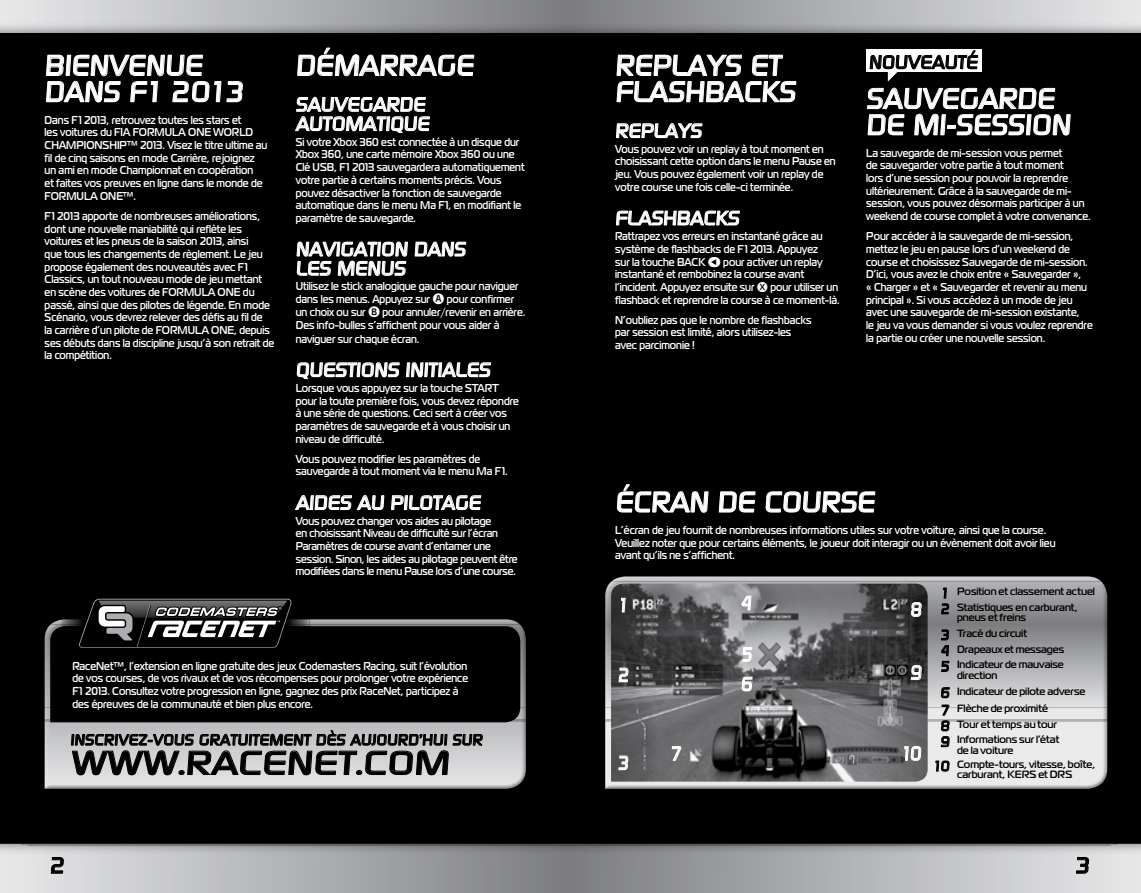
<style>
.page{position:relative;width:1141px;height:893px;background:#000}
.page>*{position:absolute;margin:0;border:0;box-sizing:border-box;transform-origin:0 0}
.t1{font:32.38px "Dicot Medium World";color:#000;scale:1.3 1}
.t2{font:28px/26.2px "Dicot Medium World";color:#fff;scale:1.1 1}
.t3{font:21.88px "Dicot Medium World";color:#000;scale:1.1 1}
.t4{font:19.25px/19.2px "Dicot Medium World";color:#fff;scale:1.1 1}
.t5{font:19.07px/29.4px "Dicot Medium World";color:#fff;scale:.92 1}
.t6{font:18.38px "Dicot Medium World";color:#000;scale:1.1 1}
.t7{font:14.88px "Dicot Medium World";letter-spacing:.015em;color:#000;scale:1.1 1}
.t8{font:700 11.38px/12.6px "Magistral A";color:#fff;scale:.9 1}
.t9{font:700 10.5px/15.8px "Magistral A";color:#000}
.s1{font-family:"Dicot Medium World";font-weight:400;font-size:14px}
</style>
<div class="page">
<img style="left:0;top:846px;width:1141px;height:47px">
<svg style="left:0;top:719px;width:1141px;height:127px"></svg>
<img style="left:0;top:0;width:1141px;height:33px">
<img style="left:20px;top:844px;width:1098px;height:2px">
<img style="left:24px;top:844px;width:1090px;height:1px">
<svg style="left:45px;top:30px;width:198px;height:73px"></svg>
<svg style="left:294px;top:31px;width:181px;height:102px"></svg>
<svg style="left:296px;top:362px;width:195px;height:18px"></svg>
<svg style="left:295px;top:495px;width:187px;height:16px"></svg>
<svg style="left:615px;top:31px;width:182px;height:108px"></svg>
<svg style="left:866px;top:50px;width:205px;height:86px"></svg>
<svg style="left:616px;top:484px;width:93px;height:29px"></svg>
<svg style="left:718px;top:491px;width:38px;height:22px"></svg>
<svg style="left:765px;top:491px;width:111px;height:22px"></svg>
<svg style="left:50px;top:831px;width:14px;height:43px"></svg>
<svg style="left:1075px;top:830px;width:15px;height:63px"></svg>
<img style="left:50px;top:619px;width:470px;height:6px">
<img style="left:45px;top:788px;width:466px;height:1px">
<img style="left:45px;top:625px;width:481px;height:94px">
<img style="left:45px;top:719px;width:481px;height:69px">
<svg style="left:50px;top:626px;width:470px;height:96px"></svg>
<svg style="left:70px;top:706px;width:414px;height:93px"></svg>
<img style="left:61px;top:598px;width:249px;height:48px">
<svg style="left:79px;top:599px;width:213px;height:49px"></svg>
<img style="left:611px;top:576px;width:490px;height:6px">
<img style="left:605px;top:788px;width:488px;height:1px">
<img style="left:605px;top:582px;width:502px;height:137px">
<img style="left:605px;top:719px;width:502px;height:69px">
<svg style="left:935px;top:578px;width:15px;height:219px;background:#999a9b"></svg>
<img style="left:611px;top:584px;width:317px;height:198px">
<svg style="left:618px;top:732px;width:11px;height:62px"></svg>
<svg style="left:904px;top:723px;width:18px;height:61px"></svg>
<svg style="left:618px;top:650px;width:11px;height:50px"></svg>
<svg style="left:621px;top:597px;width:5px;height:16px"></svg>
<svg style="left:910px;top:579px;width:12px;height:124px"></svg>
<svg style="left:741px;top:629px;width:12px;height:85px"></svg>
<svg style="left:671px;top:746px;width:11px;height:16px"></svg>
<svg style="left:741px;top:595px;width:11px;height:16px"></svg>
<svg style="left:296px;top:241px;width:171px;height:35px"></svg>
<svg style="left:616px;top:210px;width:124px;height:16px"></svg>
<h2 class="t2" style="left:45px;top:51px;width:185px">BIENVENUE<br>DANS F1 2013</h2>
<p class="t8" style="left:45px;top:113px;width:249px">Dans F1 2013, retrouvez toutes les stars et<br>les voitures du FIA FORMULA ONE WORLD CHAMPIONSHIP™ 2013. Visez le titre ultime au fil de cinq saisons en mode Carrière, rejoignez un ami en mode Championnat en coopération<br>et faites vos preuves en ligne dans le monde de FORMULA ONE™.</p>
<p class="t8" style="left:45px;top:209px;width:257px">F1 2013 apporte de nombreuses améliorations, dont une nouvelle maniabilité qui reflète les voitures et les pneus de la saison 2013, ainsi<br>que tous les changements de règlement. Le jeu propose également des nouveautés avec F1<br>Classics, un tout nouveau mode de jeu mettant en scène des voitures de FORMULA ONE du passé, ainsi que des pilotes de légende. En mode Scénario, vous devrez relever des défis au fil de<br>la carrière d’un pilote de FORMULA ONE, depuis ses débuts dans la discipline jusqu’à son retrait de la compétition.</p>
<h2 class="t2" style="left:296px;top:51px;width:166px">DÉMARRAGE</h2>
<h3 class="t4" style="left:296px;top:94px;width:124px">SAUVEGARDE<br>AUTOMATIQUE</h3>
<p class="t8" style="left:296px;top:135px;width:256px">Si votre Xbox 360 est connectée à un disque dur Xbox 360, une carte mémoire Xbox 360 ou une Clé USB, F1 2013 sauvegardera automatiquement votre partie à certains moments précis. Vous pouvez désactiver la fonction de sauvegarde automatique dans le menu Ma F1, en modifiant le paramètre de sauvegarde.</p>
<h3 class="t4" style="left:296px;top:239px;width:157px">NAVIGATION DANS<br>LES MENUS</h3>
<p class="t8" style="left:296px;top:280px;width:249px">Utilisez le stick analogique gauche pour naviguer dans les menus. Appuyez sur</p>
<p class="t8" style="left:447px;top:293px;width:76px">pour confirmer</p>
<p class="t8" style="left:296px;top:305px;width:257px;text-indent:87px">pour annuler/revenir en arrière.<br>Des info-bulles s’affichent pour vous aider à</p>
<p class="t8" style="left:296px;top:332px;width:139px">naviguer sur chaque écran.</p>
<h3 class="t4" style="left:296px;top:359px;width:180px">QUESTIONS INITIALES</h3>
<p class="t8" style="left:296px;top:381px;width:249px">Lorsque vous appuyez sur la touche START pour la toute première fois, vous devez répondre à une série de questions. Ceci sert à créer vos paramètres de sauvegarde et à vous choisir un niveau de difficulté.</p>
<p class="t8" style="left:296px;top:452px;width:237px">Vous pouvez modifier les paramètres de sauvegarde à tout moment via le menu Ma F1.</p>
<h3 class="t4" style="left:296px;top:492px;width:171px">AIDES AU PILOTAGE</h3>
<p class="t8" style="left:296px;top:514px;width:248px">Vous pouvez changer vos aides au pilotage<br>en choisissant Niveau de difficulté sur l’écran Paramètres de course avant d’entamer une session. Sinon, les aides au pilotage peuvent être modifiées dans le menu Pause lors d’une course.</p>
<p class="t8" style="left:296px;top:305px;width:79px">un choix ou sur</p>
<p class="t8" style="left:72px;top:659px;width:441px">RaceNet™, l’extension en ligne gratuite des jeux Codemasters Racing, suit l’évolution de vos courses, de vos rivaux et de vos récompenses pour prolonger votre expérience F1 2013. Consultez votre progression en ligne, gagnez des prix RaceNet, participez à des épreuves de la communauté et bien plus encore.</p>
<h3 class="t7" style="left:70px;top:730px;width:377px">INSCRIVEZ-VOUS GRATUITEMENT DÈS AUJOURD’HUI SUR</h3>
<h1 class="t1" style="left:70px;top:743px;width:295px">WWW.RACENET.COM</h1>
<h2 class="t2" style="left:615px;top:51px;width:168px">REPLAYS ET<br>FLASHBACKS</h2>
<h3 class="t4" style="left:615px;top:120px;width:82px">REPLAYS</h3>
<p class="t8" style="left:615px;top:142px;width:247px">Vous pouvez voir un replay à tout moment en choisissant cette option dans le menu Pause en jeu. Vous pouvez également voir un replay de votre course une fois celle-ci terminée.</p>
<h3 class="t4" style="left:615px;top:208px;width:116px">FLASHBACKS</h3>
<p class="t8" style="left:615px;top:230px;width:232px">Rattrapez vos erreurs en instantané grâce au système de flashbacks de F1 2013. Appuyez sur la touche BACK</p>
<p class="t8" style="left:615px;top:255px;width:232px;text-indent:108px">pour activer un replay instantané et rembobinez la course avant l’incident. Appuyez ensuite sur</p>
<p class="t8" style="left:615px;top:281px;width:251px;text-align:right">pour utiliser un<br>flashback et reprendre la course à ce moment-là.</p>
<p class="t8" style="left:615px;top:313px;width:220px">N’oubliez pas que le nombre de flashbacks par session est limité, alors utilisez-les avec parcimonie !</p>
<h3 class="t6" style="left:869px;top:51px;width:102px">NOUVEAUTÉ</h3>
<h2 class="t2" style="left:866px;top:84px;width:189px">SAUVEGARDE<br>DE MI-SESSION</h2>
<p class="t8" style="left:866px;top:146px;width:251px">La sauvegarde de mi-session vous permet<br>de sauvegarder votre partie à tout moment<br>lors d’une session pour pouvoir la reprendre ultérieurement. Grâce à la sauvegarde de mi&shy;session, vous pouvez désormais participer à un weekend de course complet à votre convenance.</p>
<p class="t8" style="left:866px;top:230px;width:253px">Pour accéder à la sauvegarde de mi-session, mettez le jeu en pause lors d’un weekend de course et choisissez Sauvegarde de mi-session.<br>D’ici, vous avez le choix entre « Sauvegarder »,<br>« Charger » et « Sauvegarder et revenir au menu principal ». Si vous accédez à un mode de jeu avec une sauvegarde de mi-session existante,<br>le jeu va vous demander si vous voulez reprendre la partie ou créer une nouvelle session.</p>
<h2 class="t2" style="left:615px;top:488px;width:240px">ÉCRAN DE COURSE</h2>
<p class="t8" style="left:615px;top:524px;width:491px">L’écran de jeu fournit de nombreuses informations utiles sur votre voiture, ainsi que la course.<br>Veuillez noter que pour certains éléments, le joueur doit interagir ou un évènement doit avoir lieu avant qu’ils ne s’affichent.</p>
<h3 class="t5" style="left:741px;top:588px;width:16px">4</h3>
<h3 class="t5" style="left:618px;top:590px;width:16px">1</h3>
<h3 class="t5" style="left:910px;top:594px;width:16px">8</h3>
<h3 class="t5" style="left:741px;top:639px;width:16px">5<br>6</h3>
<h3 class="t5" style="left:618px;top:659px;width:16px">2</h3>
<h3 class="t5" style="left:910px;top:657px;width:16px">9</h3>
<h3 class="t5" style="left:618px;top:747px;width:16px">3</h3>
<h3 class="t5" style="left:670px;top:738px;width:16px">7</h3>
<h3 class="t5" style="left:901px;top:738px;width:26px">10</h3>
<p class="t9" style="left:940px;top:583px;width:156px"><span class="s1">1</span> Position et classement actuel<br><span class="s1">2</span> Statistiques en carburant,</p>
<p class="t9" style="left:940px;top:609px;width:125px;text-indent:17px">pneus et freins<br><span class="s1">3</span> Tracé du circuit<br><span class="s1">4</span> Drapeaux et messages<br><span class="s1">5</span> Indicateur de mauvaise</p>
<p class="t9" style="left:940px;top:667px;width:147px;text-indent:17px">direction<br><span class="s1">6</span> Indicateur de pilote adverse</p>
<p class="t9" style="left:940px;top:700px;width:120px"><span class="s1">7</span> Flèche de proximité<br><span class="s1">8</span> Tour et temps au tour<br><span class="s1">9</span> Informations sur l’état</p>
<p class="t9" style="left:933px;top:743px;width:164px;line-height:14px;text-indent:24px">de la voiture<br><span class="s1">10</span> Compte-tours, vitesse, boîte,</p>
<p class="t9" style="left:957px;top:767px;width:117px">carburant, KERS et DRS</p>
<h3 class="t3" style="left:49px;top:852px;width:17px">2</h3>
<h3 class="t3" style="left:1074px;top:852px;width:17px">3</h3>
</div>
